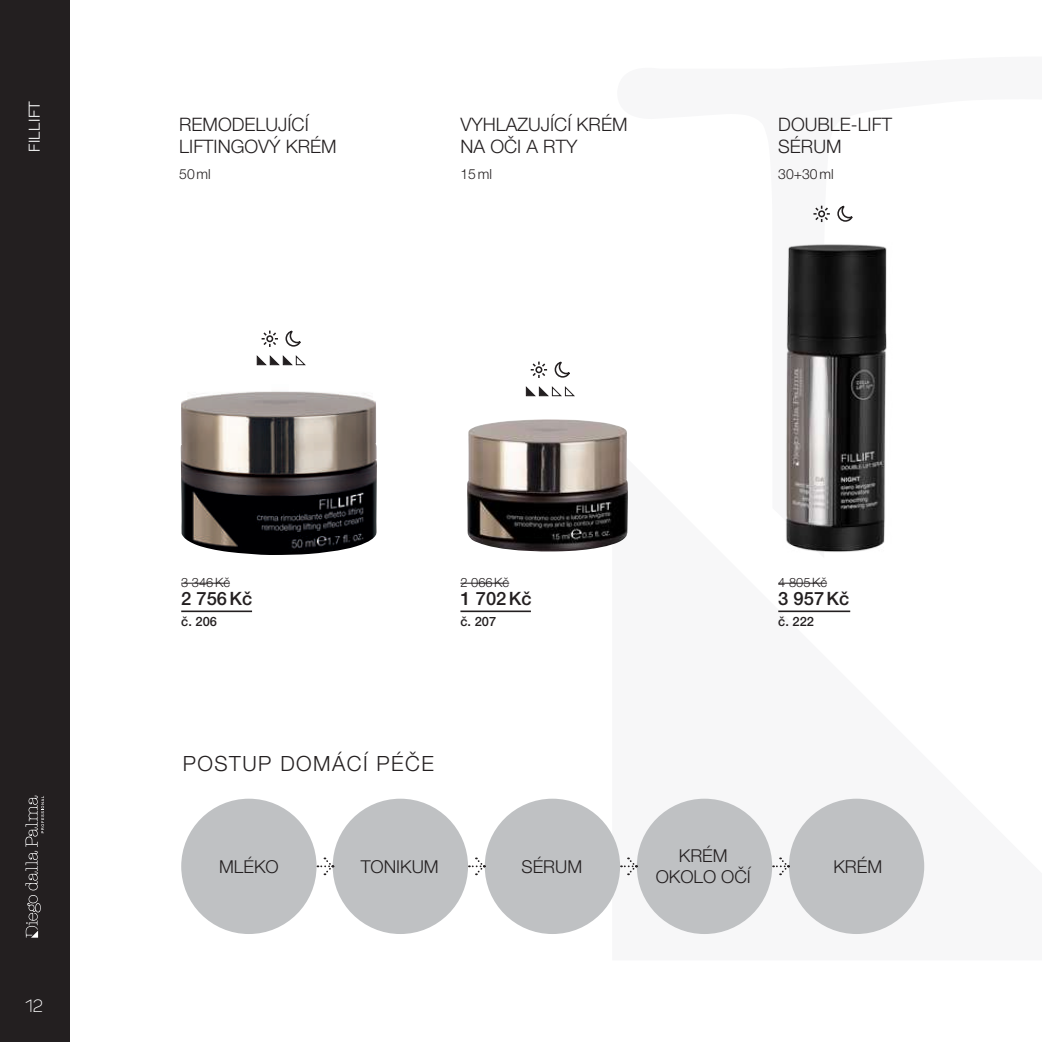
<style>
.page{position:relative;width:1042px;height:1042px;background:#fff}
.page>*{position:absolute;margin:0;border:0;box-sizing:border-box;transform-origin:0 0}
.t1{font:300 21px "Helvetica Neue LT Pro";letter-spacing:.07em;color:#231f20}
.t2{font:300 18.55px/22.2px "Helvetica Neue LT Pro";color:#231f20}
.t3{font:500 18.38px "Helvetica Neue LT Pro";color:#231f20}
.t4{font:300 17.85px/21.3px "Helvetica Neue LT Pro";color:#231f20;text-align:center}
.t5{font:300 17.5px "Panton";color:#fff}
.t6{font:300 15.4px "Helvetica Neue LT Pro";letter-spacing:.03em;color:#fff}
.t7{font:300 14px "Helvetica Neue LT Pro";color:#231f20}
.t8{font:300 12.78px "Helvetica Neue LT Pro";color:#231f20}
.t9{font:500 12.78px "Helvetica Neue LT Pro";color:#231f20}
</style>
<div class="page">
<img style="left:181px;top:391px;width:196px;height:164px">
<img style="left:467px;top:419px;width:161px;height:133px">
<img style="left:785px;top:222px;width:102px;height:330px">
<hr style="left:181px;top:610px;width:71px;height:2px;background:#231f20">
<hr style="left:181px;top:583px;width:49px;height:1px;background:#231f20">
<hr style="left:460px;top:610px;width:71px;height:2px;background:#231f20">
<hr style="left:460px;top:583px;width:49px;height:1px;background:#231f20">
<hr style="left:778px;top:610px;width:72px;height:2px;background:#231f20">
<hr style="left:778px;top:583px;width:49px;height:1px;background:#231f20">
<svg style="left:262px;top:331px;width:16px;height:16px"></svg>
<svg style="left:285px;top:330px;width:16px;height:17px"></svg>
<svg style="left:531px;top:362px;width:16px;height:16px"></svg>
<svg style="left:554px;top:361px;width:16px;height:17px"></svg>
<svg style="left:813px;top:206px;width:17px;height:16px"></svg>
<svg style="left:837px;top:205px;width:16px;height:17px"></svg>
<svg style="left:256px;top:355px;width:50px;height:10px"></svg>
<svg style="left:525px;top:386px;width:50px;height:10px"></svg>
<div style="left:0;top:0;width:70px;height:1042px;background:#231f20"></div>
<svg style="left:25px;top:795px;width:19px;height:142px"></svg>
<div style="left:789px;top:798px;width:135px;height:136px;background:#bfc1c3;border-radius:50%"></div>
<div style="left:181px;top:798px;width:135px;height:136px;background:#bfc1c3;border-radius:50%"></div>
<div style="left:333px;top:798px;width:135px;height:136px;background:#bfc1c3;border-radius:50%"></div>
<div style="left:485px;top:798px;width:135px;height:136px;background:#bfc1c3;border-radius:50%"></div>
<div style="left:637px;top:798px;width:135px;height:136px;background:#bfc1c3;border-radius:50%"></div>
<svg style="left:317px;top:857px;width:17px;height:18px"></svg>
<svg style="left:469px;top:857px;width:16px;height:18px"></svg>
<svg style="left:621px;top:857px;width:16px;height:18px"></svg>
<svg style="left:773px;top:857px;width:16px;height:18px"></svg>
<p class="t6" style="left:25px;top:152px;width:53px;rotate:-90deg">FILLIFT</p>
<p class="t2" style="left:179px;top:112px;width:52px">REMODEL</p>
<p class="t2" style="left:265px;top:112px;width:45px">UJÍCÍ</p>
<p class="t2" style="left:179px;top:135px;width:11px">LIFTINGO</p>
<p class="t2" style="left:258px;top:135px;width:80px">VÝ KRÉM</p>
<p class="t2" style="left:460px;top:112px;width:168px">VYHLAZUJÍCÍ KRÉM<br>NA OČI A RTY</p>
<p class="t2" style="left:778px;top:112px;width:99px">DOUBLE-LIFT<br>SÉRUM</p>
<p class="t7" style="left:179px;top:166px;width:33px">50ML</p>
<p class="t7" style="left:460px;top:166px;width:33px">15ML</p>
<p class="t7" style="left:778px;top:166px;width:57px">30+30ML</p>
<p class="t5" style="left:25px;top:995px;width:19px">12</p>
<p class="t8" style="left:181px;top:575px;width:50px">3 346KČ</p>
<p class="t3" style="left:181px;top:588px;width:73px">2 756Kč</p>
<p class="t9" style="left:181px;top:614px;width:37px">č. 206</p>
<p class="t8" style="left:460px;top:575px;width:50px">2 066KČ</p>
<p class="t3" style="left:460px;top:588px;width:73px">1 702Kč</p>
<p class="t9" style="left:460px;top:614px;width:37px">č. 207</p>
<p class="t1" style="left:183px;top:751px;width:253px">POSTUP DOMÁCÍ PÉČE</p>
<p class="t8" style="left:778px;top:575px;width:50px">4 805KČ</p>
<p class="t3" style="left:778px;top:588px;width:73px">3 957Kč</p>
<p class="t9" style="left:778px;top:614px;width:37px">č. 222</p>
<p class="t4" style="left:656px;top:844px;width:94px">KRÉM<br>OKOLO OČÍ</p>
<p class="t4" style="left:219px;top:855px;width:61px">MLÉKO</p>
<p class="t4" style="left:361px;top:855px;width:65px">TONIKUM</p>
<p class="t4" style="left:521px;top:855px;width:62px">SÉRUM</p>
<p class="t4" style="left:833px;top:855px;width:36px">KRÉM</p>
</div>
